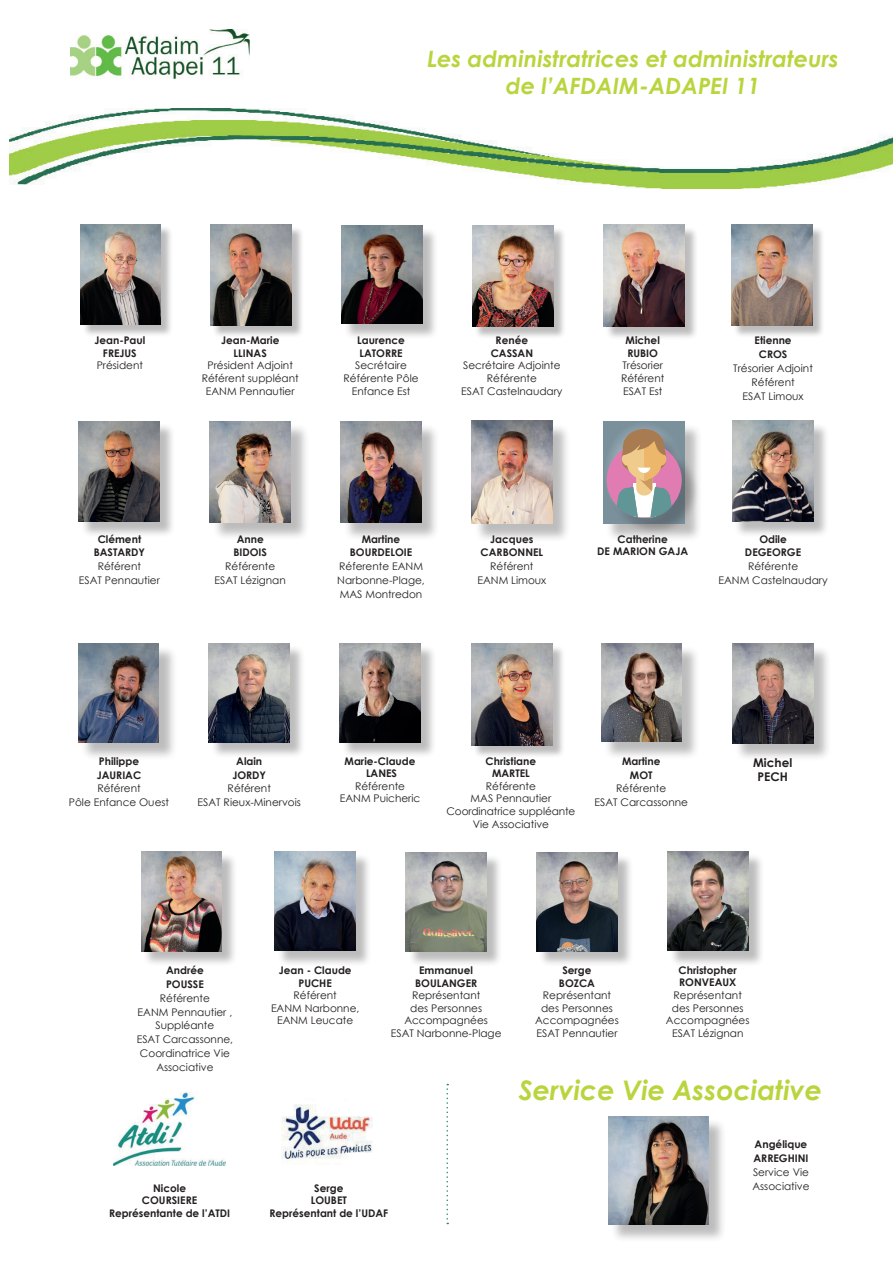
<style>
.page{position:relative;width:893px;height:1263px;background:#fff}
.page>*{position:absolute;margin:0;border:0;box-sizing:border-box;transform-origin:0 0}
.t1{font:italic 700 27px "Century Gothic";color:#b8d53d}
.t2{font:italic 700 22.5px/27px "Century Gothic";color:#b8d53d;text-align:center}
.t3{font:700 12px/13.8px "Century Gothic";color:#231f20;text-align:center}
.t4{font:10.5px/12.6px "Century Gothic";color:#231f20;text-align:center}
.t5{font:700 10.5px/12.6px "Century Gothic";color:#231f20;text-align:center}
</style>
<div class="page">
<div style="left:473px;top:645px;width:92px;height:113px;background:#231f20;opacity:.3"></div>
<img style="left:471px;top:643px;width:81px;height:102px">
<div style="left:733px;top:227px;width:93px;height:111px;background:#231f20;opacity:.3"></div>
<img style="left:731px;top:225px;width:81px;height:100px">
<div style="left:80px;top:423px;width:96px;height:115px;background:#231f20;opacity:.3"></div>
<img style="left:79px;top:421px;width:81px;height:101px">
<div style="left:212px;top:226px;width:92px;height:112px;background:#231f20;opacity:.3"></div>
<img style="left:210px;top:224px;width:81px;height:101px">
<div style="left:605px;top:226px;width:93px;height:114px;background:#231f20;opacity:.3"></div>
<img style="left:603px;top:224px;width:81px;height:102px">
<div style="left:143px;top:853px;width:95px;height:114px;background:#231f20;opacity:.3"></div>
<img style="left:141px;top:851px;width:81px;height:100px">
<div style="left:474px;top:228px;width:92px;height:111px;background:#231f20;opacity:.3"></div>
<img style="left:472px;top:226px;width:81px;height:100px">
<div style="left:734px;top:422px;width:95px;height:115px;background:#231f20;opacity:.3"></div>
<img style="left:732px;top:421px;width:81px;height:101px">
<div style="left:277px;top:853px;width:95px;height:114px;background:#231f20;opacity:.3"></div>
<img style="left:275px;top:851px;width:81px;height:99px">
<img style="left:9px;top:109px;width:884px;height:79px">
<div style="left:343px;top:227px;width:95px;height:113px;background:#231f20;opacity:.3"></div>
<img style="left:341px;top:225px;width:81px;height:99px">
<div style="left:342px;top:645px;width:95px;height:114px;background:#231f20;opacity:.3"></div>
<img style="left:340px;top:643px;width:80px;height:99px">
<img style="left:71px;top:30px;width:179px;height:50px">
<div style="left:82px;top:226px;width:91px;height:111px;background:#231f20;opacity:.3"></div>
<img style="left:81px;top:224px;width:79px;height:101px">
<div style="left:343px;top:423px;width:97px;height:118px;background:#231f20;opacity:.3"></div>
<img style="left:341px;top:421px;width:80px;height:101px">
<div style="left:80px;top:645px;width:97px;height:116px;background:#231f20;opacity:.3"></div>
<img style="left:78px;top:643px;width:81px;height:99px">
<div style="left:212px;top:423px;width:97px;height:118px;background:#231f20;opacity:.3"></div>
<img style="left:210px;top:421px;width:81px;height:101px">
<div style="left:474px;top:423px;width:97px;height:119px;background:#231f20;opacity:.3"></div>
<img style="left:471px;top:421px;width:81px;height:103px">
<div style="left:610px;top:1118px;width:117px;height:125px;background:#231f20;opacity:.3"></div>
<img style="left:608px;top:1116px;width:100px;height:108px">
<div style="left:605px;top:423px;width:98px;height:120px;background:#231f20;opacity:.3"></div>
<div style="left:603px;top:421px;width:81px;height:103px;background:#7a919c"></div>
<div style="left:210px;top:645px;width:95px;height:114px;background:#231f20;opacity:.3"></div>
<img style="left:209px;top:643px;width:81px;height:99px">
<div style="left:609px;top:432px;width:91px;height:104px;background:#231f20;opacity:.3"></div>
<div style="left:607px;top:443px;width:75px;height:75px;background:#e07cb2;border-radius:50%"></div>
<svg style="left:611px;top:429px;width:66px;height:88px"></svg>
<div style="left:603px;top:645px;width:97px;height:115px;background:#231f20;opacity:.3"></div>
<img style="left:601px;top:643px;width:80px;height:99px">
<div style="left:735px;top:645px;width:97px;height:117px;background:#231f20;opacity:.3"></div>
<img style="left:732px;top:643px;width:81px;height:100px">
<div style="left:669px;top:853px;width:95px;height:114px;background:#231f20;opacity:.3"></div>
<img style="left:667px;top:851px;width:81px;height:100px">
<img style="left:281px;top:1104px;width:92px;height:59px">
<img style="left:113px;top:1092px;width:113px;height:74px">
<div style="left:408px;top:854px;width:95px;height:114px;background:#231f20;opacity:.3"></div>
<img style="left:406px;top:852px;width:81px;height:99px">
<div style="left:539px;top:854px;width:95px;height:114px;background:#231f20;opacity:.3"></div>
<img style="left:536px;top:852px;width:81px;height:99px">
<svg style="left:446px;top:1084px;width:2px;height:140px"></svg>
<h2 class="t2" style="left:427px;top:44px;width:413px">Les administratrices et administrateurs de l’AFDAIM-ADAPEI 11</h2>
<p class="t5" style="left:94px;top:334px;width:53px">Jean-Paul<br>FREJUS</p>
<p class="t4" style="left:97px;top:359px;width:48px">Président</p>
<p class="t5" style="left:221px;top:334px;width:60px">Jean-Marie<br>LLINAS</p>
<p class="t4" style="left:202px;top:359px;width:99px">Président Adjoint<br>Référent suppléant<br>EANM Pennautier</p>
<p class="t5" style="left:357px;top:334px;width:49px;text-align:left">Laurence<br>LATORRE</p>
<p class="t4" style="left:344px;top:359px;width:77px">Secrétaire<br>Référente Pôle<br>Enfance Est</p>
<p class="t5" style="left:491px;top:334px;width:44px">Renée<br>CASSAN</p>
<p class="t4" style="left:461px;top:359px;width:103px">Secrétaire Adjointe<br>Référente<br>ESAT Castelnaudary</p>
<p class="t5" style="left:626px;top:334px;width:36px;text-align:left">Michel<br>RUBIO</p>
<p class="t4" style="left:621px;top:359px;width:45px;text-align:left">Trésorier<br>Référent<br>ESAT Est</p>
<p class="t5" style="left:754px;top:333px;width:39px;line-height:13.8px">Etienne<br>CROS</p>
<p class="t4" style="left:733px;top:361px;width:81px;line-height:13.8px">Trésorier Adjoint<br>Référent<br>ESAT Limoux</p>
<p class="t5" style="left:94px;top:531px;width:53px;line-height:13.8px">Clément<br>BASTARDY</p>
<p class="t4" style="left:79px;top:559px;width:83px;line-height:13.8px">Référent<br>ESAT Pennautier</p>
<p class="t5" style="left:233px;top:531px;width:35px;line-height:13.8px">Anne<br>BIDOIS</p>
<p class="t4" style="left:215px;top:559px;width:73px;line-height:13.8px">Référente<br>ESAT Lézignan</p>
<p class="t5" style="left:350px;top:531px;width:64px;line-height:13.8px">Martine<br>BOURDELOIE</p>
<p class="t4" style="left:337px;top:559px;width:89px;line-height:13.8px;text-align:left">Réferente EANM<br>Narbonne-Plage,<br>MAS Montredon</p>
<p class="t5" style="left:481px;top:531px;width:64px;line-height:13.8px">Jacques<br>CARBONNEL</p>
<p class="t4" style="left:477px;top:559px;width:70px;line-height:13.8px">Référent<br>EANM Limoux</p>
<p class="t5" style="left:597px;top:532px;width:92px">Catherine<br>DE MARION GAJA</p>
<p class="t5" style="left:745px;top:531px;width:58px;line-height:13.8px">Odile<br>DEGEORGE</p>
<p class="t4" style="left:719px;top:559px;width:111px;line-height:13.8px">Référente<br>EANM Castelnaudary</p>
<p class="t5" style="left:97px;top:753px;width:46px;line-height:13.8px;text-align:left">Philippe<br>JAURIAC</p>
<p class="t4" style="left:69px;top:781px;width:102px;line-height:13.8px">Référent<br>Pôle Enfance Ouest</p>
<p class="t5" style="left:232px;top:753px;width:35px;line-height:13.8px">Alain<br>JORDY</p>
<p class="t4" style="left:198px;top:781px;width:105px;line-height:13.8px">Référent<br>ESAT Rieux-Minervois</p>
<p class="t5" style="left:345px;top:754px;width:72px">Marie-Claude<br>LANES</p>
<p class="t4" style="left:340px;top:779px;width:82px">Référente<br>EANM Puicheric</p>
<p class="t5" style="left:486px;top:754px;width:52px">Christiane<br>MARTEL</p>
<p class="t4" style="left:446px;top:779px;width:130px">Référente<br>MAS Pennautier<br>Coordinatrice suppléante<br>Vie Associative</p>
<p class="t5" style="left:622px;top:753px;width:40px;line-height:13.8px">Martine<br>MOT</p>
<p class="t4" style="left:594px;top:781px;width:95px;line-height:13.8px">Référente<br>ESAT Carcassonne</p>
<p class="t3" style="left:753px;top:755px;width:41px">Michel<br>PECH</p>
<p class="t5" style="left:166px;top:963px;width:39px;line-height:13.8px;text-align:left">Andrée<br>POUSSE</p>
<p class="t4" style="left:137px;top:991px;width:98px;line-height:13.8px">Référente<br>EANM Pennautier ,<br>Suppléante<br>ESAT Carcassonne,<br>Coordinatrice Vie<br>Associative</p>
<p class="t5" style="left:109px;top:1181px;width:123px">Nicole<br>COURSIERE<br>Représentante de l’ATDI</p>
<p class="t5" style="left:279px;top:963px;width:74px">Jean - Claude<br>PUCHE</p>
<p class="t4" style="left:271px;top:989px;width:90px">Référent<br>EANM Narbonne,<br>EANM Leucate</p>
<p class="t5" style="left:415px;top:963px;width:64px">Emmanuel<br>BOULANGER</p>
<p class="t4" style="left:391px;top:989px;width:112px">Représentant<br>des Personnes<br>Accompagnées<br>ESAT Narbonne-Plage</p>
<p class="t5" style="left:269px;top:1181px;width:120px">Serge<br>LOUBET<br>Représentant de l’UDAF</p>
<p class="t5" style="left:559px;top:963px;width:38px">Serge<br>BOZCA</p>
<p class="t4" style="left:535px;top:989px;width:85px">Représentant des Personnes<br>Accompagnées<br>ESAT Pennautier</p>
<p class="t5" style="left:679px;top:963px;width:60px;text-align:left">Christopher<br>RONVEAUX</p>
<p class="t4" style="left:666px;top:989px;width:85px">Représentant des Personnes<br>Accompagnées<br>ESAT Lézignan</p>
<h1 class="t1" style="left:519px;top:1069px;width:305px">Service Vie Associative</h1>
<p class="t5" style="left:753px;top:1137px;width:57px;line-height:13.8px;text-align:left">Angélique<br>ARREGHINI</p>
<p class="t4" style="left:752px;top:1165px;width:59px;line-height:13.8px;text-align:left">Service Vie<br>Associative</p>
</div>
